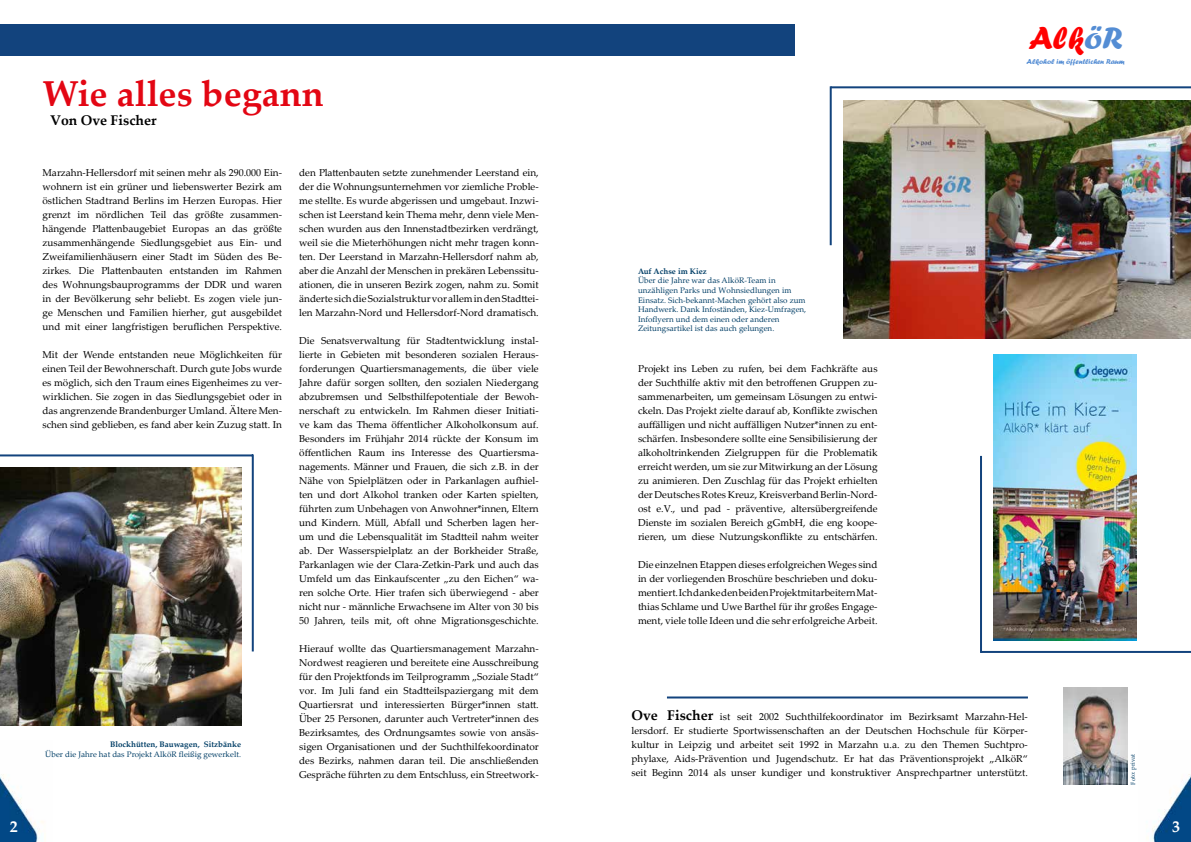
<style>
.page{position:relative;width:1191px;height:842px;background:#fff}
.page>*{position:absolute;margin:0;border:0;box-sizing:border-box;transform-origin:0 0}
.t1{font:700 36px "Palatino Linotype";color:#e30613}
.t2{font:33px "Forte";color:#f00}
.t3{font:700 16px "Palatino Linotype";color:#fff}
.t4{font:700 14px "Palatino Linotype";color:#000}
.t5{font:10px/14px "Palatino Linotype";color:#000;text-align:justify}
.t6{font:8px/9.6px "Palatino Linotype";letter-spacing:.005em;color:#003e66}
.t7{font:700 8px "Palatino Linotype";letter-spacing:.005em;color:#003e66}
.t8{font:7.5px "Forte";color:#548dd4}
.t9{font:6px "Palatino Linotype";color:#003e66}
.s1{color:#548dd4}
.s2{font-weight:700;font-size:14px}
</style>
<div class="page">
<div style="left:0;top:24px;width:794px;height:32px;background:#12437d"></div>
<hr style="left:0;top:454px;width:253px;height:2px;background:#12437d">
<hr style="left:252px;top:454px;width:2px;height:197px;background:#12437d">
<img style="left:0;top:467px;width:241px;height:259px">
<img style="left:844px;top:100px;width:347px;height:238px">
<hr style="left:830px;top:86px;width:361px;height:2px;background:#12437d">
<hr style="left:829px;top:86px;width:2px;height:159px;background:#12437d">
<img style="left:1063px;top:688px;width:64px;height:97px">
<hr style="left:667px;top:696px;width:361px;height:2px;background:#12437d">
<img style="left:993px;top:355px;width:143px;height:286px">
<hr style="left:981px;top:651px;width:210px;height:2px;background:#12437d">
<hr style="left:980px;top:456px;width:2px;height:197px;background:#12437d">
<img style="left:1152px;top:774px;width:39px;height:68px">
<img style="left:0;top:774px;width:44px;height:68px">
<h1 class="t1" style="left:43px;top:68px;width:283px">Wie alles begann</h1>
<h3 class="t4" style="left:50px;top:111px;width:108px">Von Ove Fischer</h3>
<p class="t5" style="left:43px;top:165px;width:241px">Marzahn-Hellersdorf mit seinen mehr als 290.000 Ein&shy;wohnern ist ein grüner und liebenswerter Bezirk am östlichen Stadtrand Berlins im Herzen Europas. Hier grenzt im nördlichen Teil das größte zusammen&shy;hängende Plattenbaugebiet Europas an das größte zusammenhängende Siedlungsgebiet aus Ein- und Zweifamilienhäusern einer Stadt im Süden des Be&shy;zirkes. Die Plattenbauten entstanden im Rahmen des Wohnungsbauprogramms der DDR und waren in der Bevölkerung sehr beliebt. Es zogen viele jun&shy;ge Menschen und Familien hierher, gut ausgebildet und mit einer langfristigen beruflichen Perspektive.</p>
<p class="t5" style="left:43px;top:347px;width:241px">Mit der Wende entstanden neue Möglichkeiten für einen Teil der Bewohnerschaft. Durch gute Jobs wurde es möglich, sich den Traum eines Eigenheimes zu ver&shy;wirklichen. Sie zogen in das Siedlungsgebiet oder in das angrenzende Brandenburger Umland. Ältere Men&shy;schen sind geblieben, es fand aber kein Zuzug statt. In</p>
<p class="t7" style="left:110px;top:739px;width:132px">Blockhütten, Bauwagen, Sitzbänke</p>
<p class="t6" style="left:45px;top:749px;width:197px">Über die Jahre hat das Projekt AlköR fleißig gewerkelt.</p>
<p class="t5" style="left:299px;top:165px;width:241px">den Plattenbauten setzte zunehmender Leerstand ein, der die Wohnungsunternehmen vor ziemliche Proble&shy;me stellte. Es wurde abgerissen und umgebaut. Inzwi&shy;schen ist Leerstand kein Thema mehr, denn viele Men&shy;schen wurden aus den Innenstadtbezirken verdrängt, weil sie die Mieterhöhungen nicht mehr tragen konn&shy;ten. Der Leerstand in Marzahn-Hellersdorf nahm ab, aber die Anzahl der Menschen in prekären Lebenssitu&shy;ationen, die in unseren Bezirk zogen, nahm zu. Somit änderte sich die Sozialstruktur vor allem in den Stadttei&shy;len Marzahn-Nord und Hellersdorf-Nord dramatisch.</p>
<p class="t5" style="left:299px;top:333px;width:241px">Die Senatsverwaltung für Stadtentwicklung instal&shy;lierte in Gebieten mit besonderen sozialen Heraus&shy;forderungen Quartiersmanagements, die über viele Jahre dafür sorgen sollten, den sozialen Niedergang abzubremsen und Selbsthilfepotentiale der Bewoh&shy;nerschaft zu entwickeln. Im Rahmen dieser Initiati&shy;ve kam das Thema öffentlicher Alkoholkonsum auf.<br>Besonders im Frühjahr 2014 rückte der Konsum im öffentlichen Raum ins Interesse des Quartiersma&shy;nagements. Männer und Frauen, die sich z.B. in der Nähe von Spielplätzen oder in Parkanlagen aufhiel&shy;ten und dort Alkohol tranken oder Karten spielten, führten zum Unbehagen von Anwohner*innen, Eltern und Kindern. Müll, Abfall und Scherben lagen her&shy;um und die Lebensqualität im Stadtteil nahm weiter ab. Der Wasserspielplatz an der Borkheider Straße, Parkanlagen wie der Clara-Zetkin-Park und auch das Umfeld um das Einkaufscenter „zu den Eichen“ wa&shy;ren solche Orte. Hier trafen sich überwiegend - aber nicht nur - männliche Erwachsene im Alter von 30 bis 50 Jahren, teils mit, oft ohne Migrationsgeschichte.</p>
<p class="t5" style="left:299px;top:641px;width:241px">Hierauf wollte das Quartiersmanagement Marzahn-Nordwest reagieren und bereitete eine Ausschreibung für den Projektfonds im Teilprogramm „Soziale Stadt“ vor. Im Juli fand ein Stadtteilspaziergang mit dem Quartiersrat und interessierten Bürger*innen statt.<br>Über 25 Personen, darunter auch Vertreter*innen des Bezirksamtes, des Ordnungsamtes sowie von ansäs&shy;sigen Organisationen und der Suchthilfekoordinator des Bezirks, nahmen daran teil. Die anschließenden Gespräche führten zu dem Entschluss, ein Streetwork-</p>
<p class="t7" style="left:638px;top:265px;width:70px">Auf Achse im Kiez</p>
<p class="t6" style="left:638px;top:276px;width:170px">Über die Jahre war das AlköR-Team in unzähligen Parks und Wohnsiedlungen im Einsatz. Sich-bekannt-Machen gehört also zum Handwerk. Dank Infoständen, Kiez-Umfragen, Infoflyern und dem einen oder anderen Zeitungsartikel ist das auch gelungen.</p>
<p class="t5" style="left:638px;top:361px;width:241px">Projekt ins Leben zu rufen, bei dem Fachkräfte aus der Suchthilfe aktiv mit den betroffenen Gruppen zu&shy;sammenarbeiten, um gemeinsam Lösungen zu entwi&shy;ckeln. Das Projekt zielte darauf ab, Konflikte zwischen auffälligen und nicht auffälligen Nutzer*innen zu ent&shy;schärfen. Insbesondere sollte eine Sensibilisierung der alkoholtrinkenden Zielgruppen für die Problematik erreicht werden, um sie zur Mitwirkung an der Lösung zu animieren. Den Zuschlag für das Projekt erhielten der Deutsches Rotes Kreuz, Kreisverband Berlin-Nord&shy;ost e.V., und pad - präventive, altersübergreifende Dienste im sozialen Bereich gGmbH, die eng koope&shy;rieren, um diese Nutzungskonflikte zu entschärfen.</p>
<p class="t5" style="left:638px;top:557px;width:241px">Die einzelnen Etappen dieses erfolgreichen Weges sind in der vorliegenden Broschüre beschrieben und doku&shy;mentiert. Ich danke den beiden Projektmitarbeitern Mat&shy;thias Schlame und Uwe Barthel für ihr großes Engage&shy;ment, viele tolle Ideen und die sehr erfolgreiche Arbeit.</p>
<h2 class="t2" style="left:1028px;top:19px;width:96px">Alk<span class="s1">öR</span></h2>
<p class="t8" style="left:1026px;top:57px;width:99px">Alkohol im öffentlichen Raum</p>
<p class="t5" style="left:631px;top:709px;width:398px"><span class="s2">Ove Fischer</span> ist seit 2002 Suchthilfekoordinator im Bezirksamt Marzahn-Hel&shy;lersdorf. Er studierte Sportwissenschaften an der Deutschen Hochschule für Körper&shy;kultur in Leipzig und arbeitet seit 1992 in Marzahn u.a. zu den Themen Suchtpro&shy;phylaxe, Aids-Prävention und Jugendschutz. Er hat das Präventionsprojekt „AlköR“ seit Beginn 2014 als unser kundiger und konstruktiver Ansprechpartner unterstützt.</p>
<p class="t9" style="left:1128px;top:785px;width:33px;rotate:-91deg">Foto: privat</p>
<h3 class="t3" style="left:10px;top:815px;width:9px">2</h3>
<h3 class="t3" style="left:1172px;top:815px;width:9px">3</h3>
</div>
